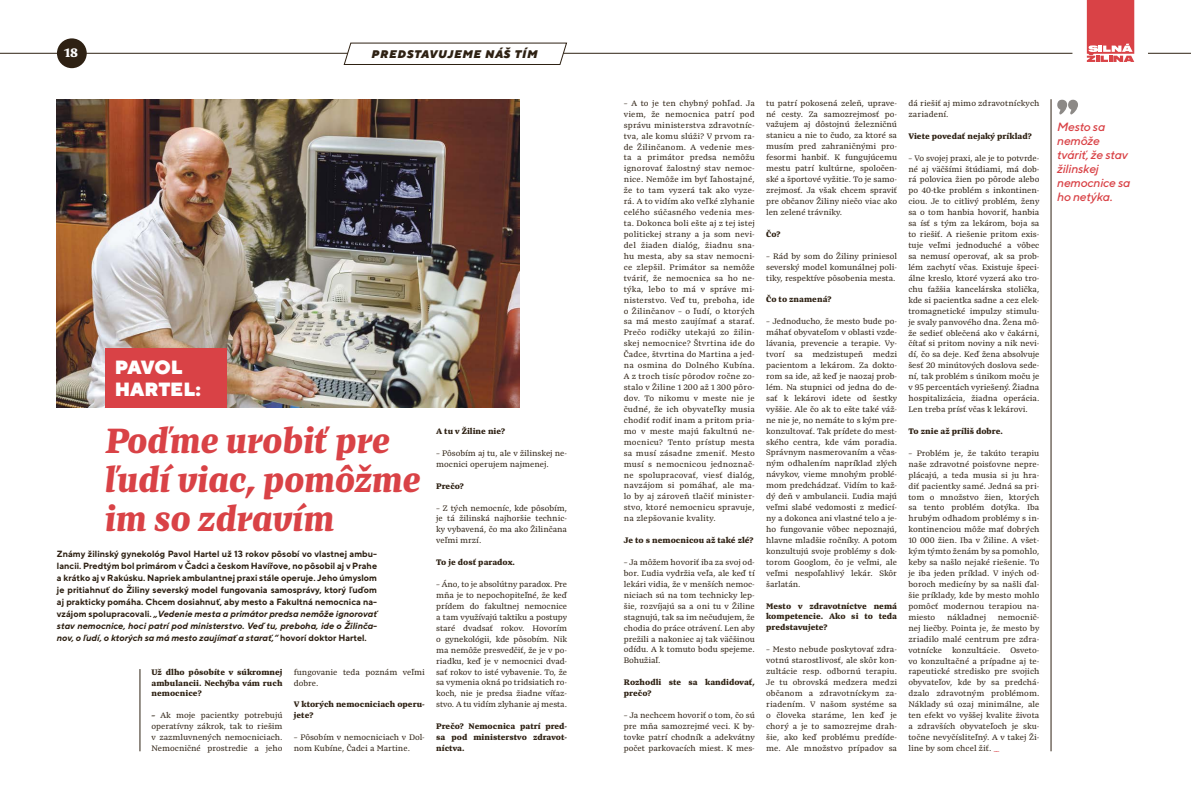
<style>
.page{position:relative;width:1191px;height:808px;background:#fff}
.page>*{position:absolute;margin:0;border:0;box-sizing:border-box;transform-origin:0 0}
.t1{font:italic 900 37.2px/39.1px "Preto Serif";letter-spacing:-.02em;color:#d94246}
.t2{font:900 19.1px/22px "TT Norms";color:#fff}
.t3{font:900 13.1px "Preto Serif";color:#fff}
.t4{font:italic 500 12px/14px "TT Norms";letter-spacing:-.015em;color:#d94246}
.t5{font:italic 900 11.1px "TT Norms";letter-spacing:.07em;color:#2e2113}
.t6{font:700 9px/12px "TT Norms";color:#2e2113;text-align:justify}
.t7{font:8.5px/10.9px "Preto Serif";color:#2e2113;text-align:justify}
.t8{font:900 8.5px/10.9px "Preto Serif";color:#2e2113;text-align:justify}
.s1{font-style:italic}
.s2{font-weight:900}
.s3{color:#d94246}
</style>
<div class="page">
<svg style="left:343px;top:42px;width:224px;height:23px"></svg>
<hr style="left:0;top:53px;width:348px;height:1px;background:#2e2113">
<div style="left:57px;top:38px;width:30px;height:30px;background:#2e2113;border-radius:50%"></div>
<hr style="left:563px;top:53px;width:509px;height:1px;background:#2e2113">
<svg style="left:1086px;top:0;width:48px;height:62px;background:#de5c5f"></svg>
<hr style="left:1148px;top:53px;width:43px;height:1px;background:#2e2113">
<img style="left:57px;top:99px;width:463px;height:309px">
<div style="left:105px;top:349px;width:122px;height:59px;background:#d94246"></div>
<hr style="left:140px;top:669px;width:1px;height:82px;background:#2e2113">
<svg style="left:1057px;top:100px;width:21px;height:14px"></svg>
<hr style="left:1050px;top:99px;width:1px;height:652px;background:#2e2113">
<h3 class="t3" style="left:64px;top:45px;width:15px">18</h3>
<h3 class="t5" style="left:371px;top:47px;width:167px">PREDSTAVUJEME NÁŠ TÍM</h3>
<h2 class="t2" style="left:115px;top:356px;width:88px">PAVOL<br>HARTEL:</h2>
<h1 class="t1" style="left:104px;top:422px;width:318px">Poďme urobiť pre ľudí viac, pomôžme im so zdravím</h1>
<p class="t6" style="left:57px;top:547px;width:322px">Známy žilinský gynekológ Pavol Hartel už 13 rokov pôsobí vo vlastnej ambu&shy;lancii. Predtým bol primárom v Čadci a českom Havířove, no pôsobil aj v Prahe a krátko aj v Rakúsku. Napriek ambulantnej praxi stále operuje. Jeho úmyslom je pritiahnuť do Žiliny severský model fungovania samosprávy, ktorý ľuďom aj prakticky pomáha. Chcem dosiahnuť, aby mesto a Fakultná nemocnica na&shy;vzájom spolupracovali. <span class="s1">„Vedenie mesta a primátor predsa nemôže ignorovať stav nemocnice, hoci patrí pod ministerstvo. Veď tu, preboha, ide o Žilinča&shy;nov, o ľudí, o ktorých sa má mesto zaujímať a starať,“</span> hovorí doktor Hartel.</p>
<p class="t8" style="left:152px;top:666px;width:132px">Už dlho pôsobíte v súkromnej ambulancii. Nechýba vám ruch nemocnice?</p>
<p class="t7" style="left:152px;top:710px;width:132px"><span class="s2">–</span> Ak moje pacientky potrebujú operatívny zákrok, tak to riešim v zazmluvnených nemocniciach.<br>Nemocničné prostredie a jeho</p>
<p class="t7" style="left:294px;top:666px;width:132px">fungovanie teda poznám veľmi dobre.</p>
<p class="t8" style="left:294px;top:699px;width:132px">V ktorých nemocniciach operu&shy;jete?</p>
<p class="t7" style="left:294px;top:732px;width:132px">– Pôsobím v nemocniciach v Dol&shy;nom Kubíne, Čadci a Martine.</p>
<p class="t8" style="left:436px;top:426px;width:71px">A tu v Žiline nie?</p>
<p class="t7" style="left:436px;top:448px;width:132px">– Pôsobím aj tu, ale v žilinskej ne&shy;mocnici operujem najmenej.</p>
<p class="t8" style="left:436px;top:480px;width:29px">Prečo?</p>
<p class="t7" style="left:436px;top:502px;width:132px">– Z tých nemocníc, kde pôsobím, je tá žilinská najhoršie technic&shy;ky vybavená, čo ma ako Žilinčana veľmi mrzí.</p>
<p class="t8" style="left:436px;top:557px;width:80px">To je dosť paradox.</p>
<p class="t7" style="left:436px;top:579px;width:132px">– Áno, to je absolútny paradox. Pre mňa je to nepochopiteľné, že keď prídem do fakultnej nemocnice a tam využívajú taktiku a postupy staré dvadsať rokov. Hovorím o gynekológii, kde pôsobím. Nik ma nemôže presvedčiť, že je v po&shy;riadku, keď je v nemocnici dvad&shy;sať rokov to isté vybavenie. To, že sa vymenia okná po tridsiatich ro&shy;koch, nie je predsa žiadne víťaz&shy;stvo. A tu vidím zlyhanie aj mesta.</p>
<p class="t8" style="left:436px;top:721px;width:132px">Prečo? Nemocnica patrí pred&shy;sa pod ministerstvo zdravot&shy;níctva.</p>
<p class="t7" style="left:624px;top:98px;width:132px">– A to je ten chybný pohľad. Ja viem, že nemocnica patrí pod správu ministerstva zdravotníc&shy;tva, ale komu slúži? V prvom ra&shy;de Žilinčanom. A vedenie mes&shy;ta a primátor predsa nemôžu ignorovať žalostný stav nemoc&shy;nice. Nemôže im byť ľahostajné, že to tam vyzerá tak ako vyze&shy;rá. A to vidím ako veľké zlyhanie celého súčasného vedenia mes&shy;ta. Dokonca boli ešte aj z tej istej politickej strany a ja som nevi&shy;del žiaden dialóg, žiadnu sna&shy;hu mesta, aby sa stav nemocni&shy;ce zlepšil. Primátor sa nemôže tváriť, že nemocnica sa ho ne&shy;týka, lebo to má v správe mi&shy;nisterstvo. Veď tu, preboha, ide o Žilinčanov – o ľudí, o ktorých sa má mesto zaujímať a starať.<br>Prečo rodičky utekajú zo žilin&shy;skej nemocnice? Štvrtina ide do Čadce, štvrtina do Martina a jed&shy;na osmina do Dolného Kubína.<br>A z troch tisíc pôrodov ročne zo&shy;stalo v Žiline 1 200 až 1 300 pôro&shy;dov. To nikomu v meste nie je čudné, že ich obyvateľky musia chodiť rodiť inam a pritom pria&shy;mo v meste majú fakultnú ne&shy;mocnicu? Tento prístup mesta sa musí zásadne zmeniť. Mesto musí s nemocnicou jednoznač&shy;ne spolupracovať, viesť dialóg, navzájom si pomáhať, ale ma&shy;lo by aj zároveň tlačiť minister&shy;stvo, ktoré nemocnicu spravuje, na zlepšovanie kvality.</p>
<p class="t8" style="left:624px;top:535px;width:131px">Je to s nemocnicou až také zlé?</p>
<p class="t7" style="left:624px;top:557px;width:132px">– Ja môžem hovoriť iba za svoj od&shy;bor. Ľudia vydržia veľa, ale keď tí lekári vidia, že v menších nemoc&shy;niciach sú na tom technicky lep&shy;šie, rozvíjajú sa a oni tu v Žiline stagnujú, tak sa im nečudujem, že chodia do práce otrávení. Len aby prežili a nakoniec aj tak väčšinou odídu. A k tomuto bodu spejeme.<br>Bohužiaľ.</p>
<p class="t8" style="left:624px;top:677px;width:132px">Rozhodli ste sa kandidovať, prečo?</p>
<p class="t7" style="left:624px;top:710px;width:132px">– Ja nechcem hovoriť o tom, čo sú pre mňa samozrejmé veci. K by&shy;tovke patrí chodník a adekvátny počet parkovacích miest. K mes-</p>
<p class="t7" style="left:766px;top:98px;width:132px">tu patrí pokosená zeleň, uprave&shy;né cesty. Za samozrejmosť po&shy;važujem aj dôstojnú železničnú stanicu a nie to čudo, za ktoré sa musím pred zahraničnými pro&shy;fesormi hanbiť. K fungujúcemu mestu patrí kultúrne, spoločen&shy;ské a športové vyžitie. To je samo&shy;zrejmosť. Ja však chcem spraviť pre občanov Žiliny niečo viac ako len zelené trávniky.</p>
<p class="t8" style="left:766px;top:229px;width:16px">Čo?</p>
<p class="t7" style="left:766px;top:251px;width:132px">– Rád by som do Žiliny priniesol severský model komunálnej poli&shy;tiky, respektíve pôsobenia mesta.</p>
<p class="t8" style="left:766px;top:294px;width:67px">Čo to znamená?</p>
<p class="t7" style="left:766px;top:316px;width:132px">– Jednoducho, že mesto bude po&shy;máhať obyvateľom v oblasti vzde&shy;lávania, prevencie a terapie. Vy&shy;tvorí sa medzistupeň medzi pacientom a lekárom. Za dokto&shy;rom sa ide, až keď je naozaj prob&shy;lém. Na stupnici od jedna do de&shy;sať k lekárovi idete od šestky vyššie. Ale čo ak to ešte také váž&shy;ne nie je, no nemáte to s kým pre&shy;konzultovať. Tak prídete do mest&shy;ského centra, kde vám poradia.<br>Správnym nasmerovaním a včas&shy;ným odhalením napríklad zlých návykov, vieme mnohým problé&shy;mom predchádzať. Vidím to kaž&shy;dý deň v ambulancii. Ľudia majú veľmi slabé vedomosti z medicí&shy;ny a dokonca ani vlastné telo a je&shy;ho fungovanie vôbec nepoznajú, hlavne mladšie ročníky. A potom konzultujú svoje problémy s dok&shy;torom Googlom, čo je veľmi, ale veľmi nespoľahlivý lekár. Skôr šarlatán.</p>
<p class="t8" style="left:766px;top:600px;width:132px">Mesto v zdravotníctve nemá kompetencie. Ako si to teda predstavujete?</p>
<p class="t7" style="left:766px;top:644px;width:132px">– Mesto nebude poskytovať zdra&shy;votnú starostlivosť, ale skôr kon&shy;zultácie resp. odbornú terapiu.<br>Je tu obrovská medzera medzi občanom a zdravotníckym za&shy;riadením. V našom systéme sa o človeka staráme, len keď je chorý a je to samozrejme drah&shy;šie, ako keď problému predíde&shy;me. Ale množstvo prípadov sa</p>
<p class="t7" style="left:908px;top:98px;width:132px">dá riešiť aj mimo zdravotníckych zariadení.</p>
<p class="t8" style="left:908px;top:131px;width:125px">Viete povedať nejaký príklad?</p>
<p class="t7" style="left:908px;top:152px;width:132px">– Vo svojej praxi, ale je to potvrde&shy;né aj väčšími štúdiami, má dob&shy;rá polovica žien po pôrode alebo po 40-tke problém s inkontinen&shy;ciou. Je to citlivý problém, ženy sa o tom hanbia hovoriť, hanbia sa ísť s tým za lekárom, boja sa to riešiť. A riešenie pritom exis&shy;tuje veľmi jednoduché a vôbec sa nemusí operovať, ak sa prob&shy;lém zachytí včas. Existuje špeci&shy;álne kreslo, ktoré vyzerá ako tro&shy;chu ťažšia kancelárska stolička, kde si pacientka sadne a cez elek&shy;tromagnetické impulzy stimulu&shy;je svaly panvového dna. Žena mô&shy;že sedieť oblečená ako v čakárni, čítať si pritom noviny a nik nevi&shy;dí, čo sa deje. Keď žena absolvuje šesť 20 minútových doslova sede&shy;ní, tak problém s únikom moču je v 95 percentách vyriešený. Žiadna hospitalizácia, žiadna operácia.<br>Len treba prísť včas k lekárovi.</p>
<p class="t8" style="left:908px;top:426px;width:96px">To znie až príliš dobre.</p>
<p class="t7" style="left:908px;top:448px;width:132px">– Problém je, že takúto terapiu naše zdravotné poisťovne nepre&shy;plácajú, a teda musia si ju hra&shy;diť pacientky samé. Jedná sa pri&shy;tom o množstvo žien, ktorých sa tento problém dotýka. Iba hrubým odhadom problémy s in&shy;kontinenciou môže mať dobrých 10 000 žien. Iba v Žiline. A všet&shy;kým týmto ženám by sa pomohlo, keby sa našlo nejaké riešenie. To je iba jeden príklad. V iných od&shy;boroch medicíny by sa našli ďal&shy;šie príklady, kde by mesto mohlo pomôcť modernou terapiou na&shy;miesto</p>
<p class="t7" style="left:947px;top:612px;width:41px">nákladnej</p>
<p class="t7" style="left:908px;top:612px;width:132px;text-indent:89px">nemocnič&shy;nej liečby. Pointa je, že mesto by zriadilo malé centrum pre zdra&shy;votnícke konzultácie. Osveto&shy;vo konzultačné a prípadne aj te&shy;rapeutické stredisko pre svojich obyvateľov, kde by sa predchá&shy;dzalo zdravotným problémom.<br>Náklady sú ozaj minimálne, ale ten efekt vo vyššej kvalite života a zdravších obyvateľoch je sku&shy;točne nevyčísliteľný. A v takej Ži&shy;line by som chcel žiť. <span class="s3">__</span></p>
<h3 class="t4" style="left:1057px;top:120px;width:75px">Mesto sa nemôže tváriť, že stav žilinskej nemocnice sa ho netýka.</h3>
</div>
